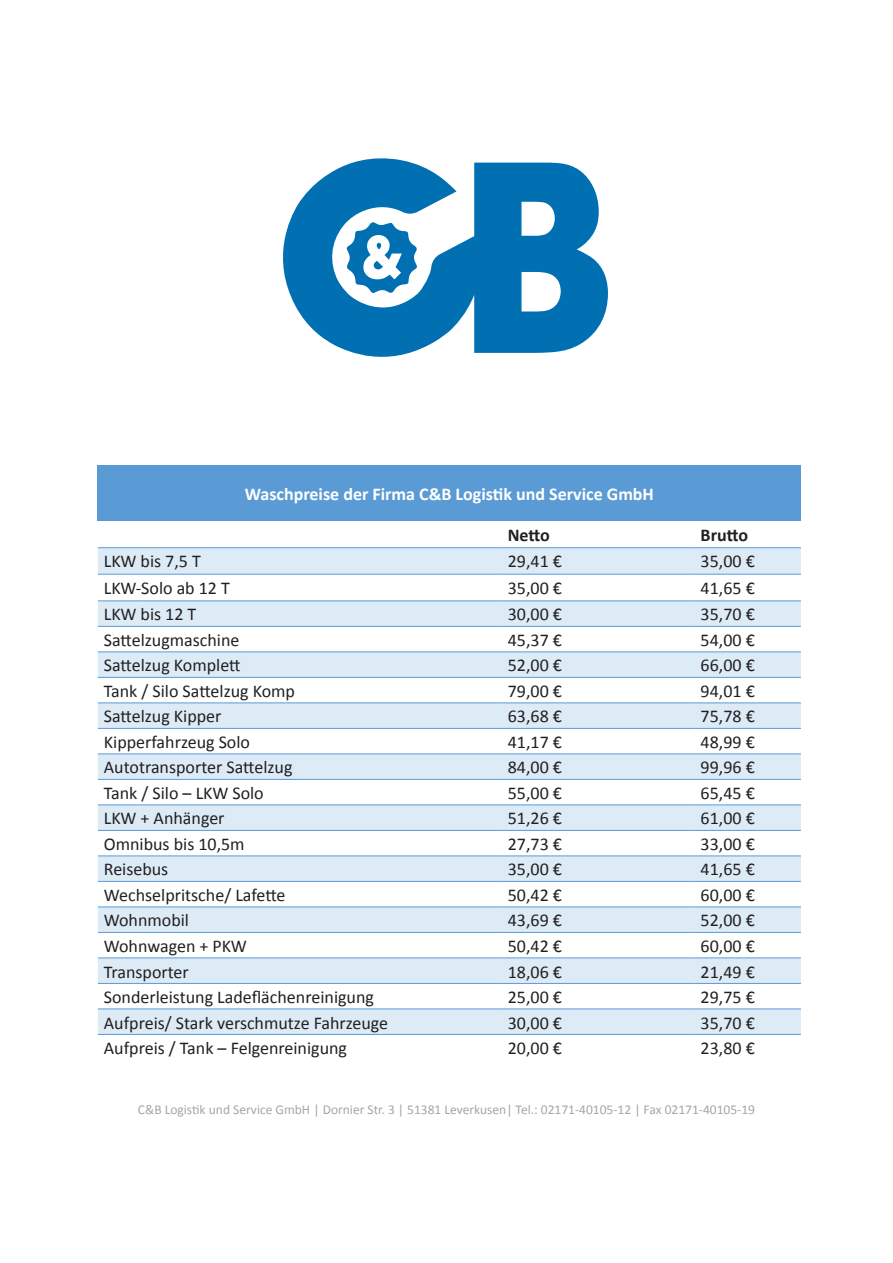
<style>
.page{position:relative;width:893px;height:1263px;background:#fff}
.page>*{position:absolute;margin:0;border:0;box-sizing:border-box;transform-origin:0 0}
.t1{font:18px "Calibri";color:#231f20}
.t2{font:700 18px "Calibri";color:#fff}
.t3{font:700 18px "Calibri";color:#231f20}
.t4{font:13.5px "Calibri";color:#a6a6a6}
</style>
<div class="page">
<div style="left:98px;top:466px;width:703px;height:55px;background:#5b9bd5"></div>
<svg style="left:98px;top:548px;width:703px;height:486px;fill:#ddebf7"></svg>
<hr style="left:98px;top:547px;width:404px;height:1px;background:#5b9bd5">
<hr style="left:502px;top:547px;width:193px;height:1px;background:#5b9bd5">
<hr style="left:695px;top:547px;width:106px;height:1px;background:#5b9bd5">
<hr style="left:98px;top:574px;width:404px;height:1px;background:#5b9bd5">
<hr style="left:502px;top:574px;width:193px;height:1px;background:#5b9bd5">
<hr style="left:695px;top:574px;width:106px;height:1px;background:#5b9bd5">
<hr style="left:98px;top:601px;width:404px;height:1px;background:#5b9bd5">
<hr style="left:502px;top:601px;width:193px;height:1px;background:#5b9bd5">
<hr style="left:695px;top:601px;width:106px;height:1px;background:#5b9bd5">
<hr style="left:98px;top:626px;width:404px;height:1px;background:#5b9bd5">
<hr style="left:502px;top:626px;width:193px;height:1px;background:#5b9bd5">
<hr style="left:695px;top:626px;width:106px;height:1px;background:#5b9bd5">
<hr style="left:98px;top:652px;width:404px;height:1px;background:#5b9bd5">
<hr style="left:502px;top:652px;width:193px;height:1px;background:#5b9bd5">
<hr style="left:695px;top:652px;width:106px;height:1px;background:#5b9bd5">
<hr style="left:98px;top:677px;width:404px;height:1px;background:#5b9bd5">
<hr style="left:502px;top:677px;width:193px;height:1px;background:#5b9bd5">
<hr style="left:695px;top:677px;width:106px;height:1px;background:#5b9bd5">
<hr style="left:98px;top:703px;width:404px;height:1px;background:#5b9bd5">
<hr style="left:502px;top:703px;width:193px;height:1px;background:#5b9bd5">
<hr style="left:695px;top:703px;width:106px;height:1px;background:#5b9bd5">
<hr style="left:98px;top:728px;width:404px;height:1px;background:#5b9bd5">
<hr style="left:502px;top:728px;width:193px;height:1px;background:#5b9bd5">
<hr style="left:695px;top:728px;width:106px;height:1px;background:#5b9bd5">
<hr style="left:98px;top:754px;width:404px;height:1px;background:#5b9bd5">
<hr style="left:502px;top:754px;width:193px;height:1px;background:#5b9bd5">
<hr style="left:695px;top:754px;width:106px;height:1px;background:#5b9bd5">
<hr style="left:98px;top:779px;width:404px;height:1px;background:#5b9bd5">
<hr style="left:502px;top:779px;width:193px;height:1px;background:#5b9bd5">
<hr style="left:695px;top:779px;width:106px;height:1px;background:#5b9bd5">
<hr style="left:98px;top:805px;width:404px;height:1px;background:#5b9bd5">
<hr style="left:502px;top:805px;width:193px;height:1px;background:#5b9bd5">
<hr style="left:695px;top:805px;width:106px;height:1px;background:#5b9bd5">
<hr style="left:98px;top:830px;width:404px;height:1px;background:#5b9bd5">
<hr style="left:502px;top:830px;width:193px;height:1px;background:#5b9bd5">
<hr style="left:695px;top:830px;width:106px;height:1px;background:#5b9bd5">
<hr style="left:98px;top:856px;width:404px;height:1px;background:#5b9bd5">
<hr style="left:502px;top:856px;width:193px;height:1px;background:#5b9bd5">
<hr style="left:695px;top:856px;width:106px;height:1px;background:#5b9bd5">
<hr style="left:98px;top:881px;width:404px;height:1px;background:#5b9bd5">
<hr style="left:502px;top:881px;width:193px;height:1px;background:#5b9bd5">
<hr style="left:695px;top:881px;width:106px;height:1px;background:#5b9bd5">
<hr style="left:98px;top:907px;width:404px;height:1px;background:#5b9bd5">
<hr style="left:502px;top:907px;width:193px;height:1px;background:#5b9bd5">
<hr style="left:695px;top:907px;width:106px;height:1px;background:#5b9bd5">
<hr style="left:98px;top:932px;width:404px;height:1px;background:#5b9bd5">
<hr style="left:502px;top:932px;width:193px;height:1px;background:#5b9bd5">
<hr style="left:695px;top:932px;width:106px;height:1px;background:#5b9bd5">
<hr style="left:98px;top:958px;width:404px;height:1px;background:#5b9bd5">
<hr style="left:502px;top:958px;width:193px;height:1px;background:#5b9bd5">
<hr style="left:695px;top:958px;width:106px;height:1px;background:#5b9bd5">
<hr style="left:98px;top:983px;width:404px;height:1px;background:#5b9bd5">
<hr style="left:502px;top:983px;width:193px;height:1px;background:#5b9bd5">
<hr style="left:695px;top:983px;width:106px;height:1px;background:#5b9bd5">
<hr style="left:98px;top:1009px;width:404px;height:1px;background:#5b9bd5">
<hr style="left:502px;top:1009px;width:193px;height:1px;background:#5b9bd5">
<hr style="left:695px;top:1009px;width:106px;height:1px;background:#5b9bd5">
<hr style="left:98px;top:1034px;width:404px;height:1px;background:#5b9bd5">
<hr style="left:502px;top:1034px;width:193px;height:1px;background:#5b9bd5">
<hr style="left:695px;top:1034px;width:106px;height:1px;background:#5b9bd5">
<svg style="left:283px;top:158px;width:325px;height:199px;fill:#0070b3"></svg>
<svg style="left:346px;top:222px;width:71px;height:71px"></svg>
<p class="t2" style="left:245px;top:482px;width:411px">Waschpreise der Firma C&amp;B Logistik und Service GmbH</p>
<p class="t3" style="left:508px;top:523px;width:44px">Netto</p>
<p class="t3" style="left:701px;top:523px;width:49px">Brutto</p>
<p class="t1" style="left:104px;top:550px;width:98px">LKW bis 7,5 T</p>
<p class="t1" style="left:508px;top:550px;width:56px">29,41 €</p>
<p class="t1" style="left:701px;top:550px;width:56px">35,00 €</p>
<p class="t1" style="left:104px;top:576px;width:128px">LKW-Solo ab 12 T</p>
<p class="t1" style="left:508px;top:576px;width:56px">35,00 €</p>
<p class="t1" style="left:701px;top:576px;width:56px">41,65 €</p>
<p class="t1" style="left:104px;top:603px;width:94px">LKW bis 12 T</p>
<p class="t1" style="left:508px;top:603px;width:56px">30,00 €</p>
<p class="t1" style="left:701px;top:603px;width:56px">35,70 €</p>
<p class="t1" style="left:104px;top:628px;width:137px">Sattelzugmaschine</p>
<p class="t1" style="left:508px;top:628px;width:56px">45,37 €</p>
<p class="t1" style="left:701px;top:628px;width:56px">54,00 €</p>
<p class="t1" style="left:104px;top:654px;width:138px">Sattelzug Komplett</p>
<p class="t1" style="left:508px;top:654px;width:56px">52,00 €</p>
<p class="t1" style="left:701px;top:654px;width:56px">66,00 €</p>
<p class="t1" style="left:104px;top:679px;width:193px">Tank / Silo Sattelzug Komp</p>
<p class="t1" style="left:508px;top:679px;width:56px">79,00 €</p>
<p class="t1" style="left:701px;top:679px;width:56px">94,01 €</p>
<p class="t1" style="left:104px;top:705px;width:119px">Sattelzug Kipper</p>
<p class="t1" style="left:508px;top:705px;width:56px">63,68 €</p>
<p class="t1" style="left:701px;top:705px;width:56px">75,78 €</p>
<p class="t1" style="left:104px;top:730px;width:148px">Kipperfahrzeug Solo</p>
<p class="t1" style="left:508px;top:730px;width:56px">41,17 €</p>
<p class="t1" style="left:701px;top:730px;width:56px">48,99 €</p>
<p class="t1" style="left:104px;top:756px;width:190px">Autotransporter Sattelzug</p>
<p class="t1" style="left:508px;top:756px;width:56px">84,00 €</p>
<p class="t1" style="left:701px;top:756px;width:56px">99,96 €</p>
<p class="t1" style="left:104px;top:781px;width:161px">Tank / Silo – LKW Solo</p>
<p class="t1" style="left:508px;top:781px;width:56px">55,00 €</p>
<p class="t1" style="left:701px;top:781px;width:56px">65,45 €</p>
<p class="t1" style="left:104px;top:807px;width:122px">LKW + Anhänger</p>
<p class="t1" style="left:508px;top:807px;width:56px">51,26 €</p>
<p class="t1" style="left:701px;top:807px;width:56px">61,00 €</p>
<p class="t1" style="left:104px;top:832px;width:142px">Omnibus bis 10,5m</p>
<p class="t1" style="left:508px;top:832px;width:56px">27,73 €</p>
<p class="t1" style="left:701px;top:832px;width:56px">33,00 €</p>
<p class="t1" style="left:104px;top:858px;width:66px">Reisebus</p>
<p class="t1" style="left:508px;top:858px;width:56px">35,00 €</p>
<p class="t1" style="left:701px;top:858px;width:56px">41,65 €</p>
<p class="t1" style="left:104px;top:884px;width:183px">Wechselpritsche/ Lafette</p>
<p class="t1" style="left:508px;top:884px;width:56px">50,42 €</p>
<p class="t1" style="left:701px;top:884px;width:56px">60,00 €</p>
<p class="t1" style="left:104px;top:909px;width:87px">Wohnmobil</p>
<p class="t1" style="left:508px;top:909px;width:56px">43,69 €</p>
<p class="t1" style="left:701px;top:909px;width:56px">52,00 €</p>
<p class="t1" style="left:104px;top:935px;width:145px">Wohnwagen + PKW</p>
<p class="t1" style="left:508px;top:935px;width:56px">50,42 €</p>
<p class="t1" style="left:701px;top:935px;width:56px">60,00 €</p>
<p class="t1" style="left:104px;top:960px;width:86px">Transporter</p>
<p class="t1" style="left:508px;top:960px;width:56px">18,06 €</p>
<p class="t1" style="left:701px;top:960px;width:56px">21,49 €</p>
<p class="t1" style="left:104px;top:986px;width:272px">Sonderleistung Ladeflächenreinigung</p>
<p class="t1" style="left:508px;top:986px;width:56px">25,00 €</p>
<p class="t1" style="left:701px;top:986px;width:56px">29,75 €</p>
<p class="t1" style="left:104px;top:1011px;width:286px">Aufpreis/ Stark verschmutze Fahrzeuge</p>
<p class="t1" style="left:508px;top:1011px;width:56px">30,00 €</p>
<p class="t1" style="left:701px;top:1011px;width:56px">35,70 €</p>
<p class="t1" style="left:104px;top:1037px;width:245px">Aufpreis / Tank – Felgenreinigung</p>
<p class="t1" style="left:508px;top:1037px;width:56px">20,00 €</p>
<p class="t1" style="left:701px;top:1037px;width:56px">23,80 €</p>
<p class="t4" style="left:138px;top:1100px;width:619px">C&amp;B Logistik und Service GmbH | Dornier Str. 3 | 51381 Leverkusen| Tel.: 02171-40105-12 | Fax 02171-40105-19</p>
</div>
